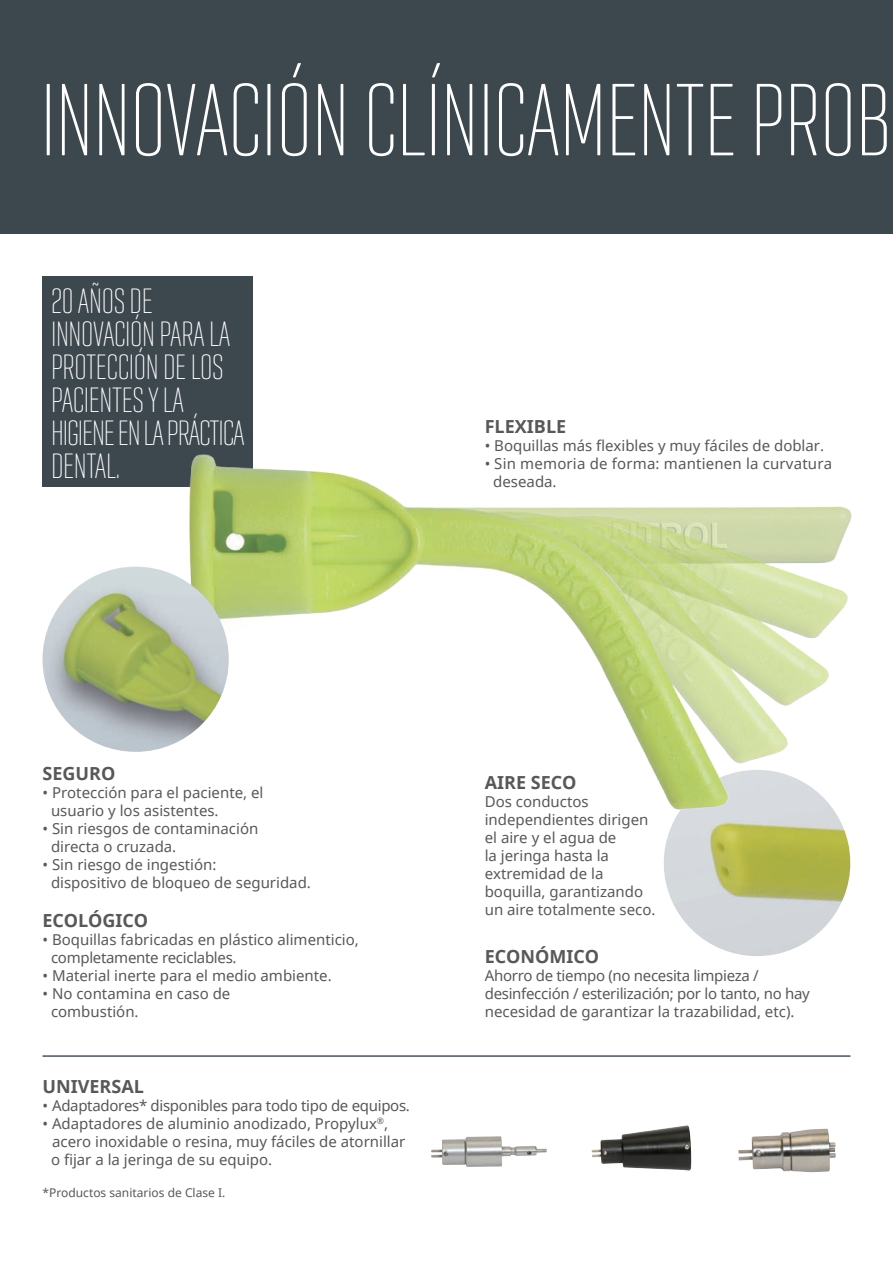
<style>
.page{position:relative;width:893px;height:1263px;background:#fff}
.page>*{position:absolute;margin:0;border:0;box-sizing:border-box;transform-origin:0 0}
.t1{font:200 105px "Geogrotesque X Comp";letter-spacing:-.005em;color:#fff}
.t2{font:200 36px "Geogrotesque X Comp";letter-spacing:-.01em;color:#fff}
.t3{font:200 36px/33px "Geogrotesque X Comp";letter-spacing:-.03em;color:#fff}
.t4{font:700 18px "Noto Sans";color:#57585a}
.t5{font:15px/18px "Noto Sans";color:#57585a}
.t6{font:15px/18px "Noto Sans";letter-spacing:-.02em;color:#57585a}
.t7{font:12px "Noto Sans";color:#57585a}
</style>
<div class="page">
<img style="left:664px;top:830px;width:187px;height:126px">
<div style="left:0;top:0;width:893px;height:234px;background:#3d474e"></div>
<div style="left:43px;top:276px;width:210px;height:211px;background:#3d474e"></div>
<img style="left:189px;top:454px;width:663px;height:376px">
<img style="left:431px;top:1136px;width:116px;height:31px">
<img style="left:591px;top:1125px;width:100px;height:46px">
<img style="left:738px;top:1128px;width:98px;height:44px">
<hr style="left:43px;top:1055px;width:807px;height:2px;background:#465463">
<img style="left:43px;top:567px;width:186px;height:185px">
<p class="t1" style="left:40px;top:54px;width:852px">INNOVACIÓN CLÍNICAMENTE PROB</p>
<p class="t2" style="left:51px;top:278px;width:103px">20 AÑOS DE</p>
<p class="t2" style="left:51px;top:311px;width:181px">INNOVACIÓN PARA LA</p>
<p class="t2" style="left:51px;top:344px;width:174px">PROTECCIÓN DE LOS</p>
<p class="t3" style="left:51px;top:382px;width:195px">PACIENTES Y LA<br>HIGIENE EN LA PRÁCTICA<br>DENTAL.</p>
<p class="t4" style="left:485px;top:414px;width:83px">FLEXIBLE</p>
<p class="t5" style="left:485px;top:436px;width:341px">• Boquillas más flexibles y muy fáciles de doblar.</p>
<p class="t5" style="left:485px;top:454px;width:349px">• Sin memoria de forma: mantienen la curvatura</p>
<p class="t5" style="left:493px;top:472px;width:65px">deseada.</p>
<p class="t4" style="left:43px;top:761px;width:74px">SEGURO</p>
<p class="t5" style="left:43px;top:783px;width:222px">• Protección para el paciente, el</p>
<p class="t5" style="left:51px;top:801px;width:169px">usuario y los asistentes.</p>
<p class="t5" style="left:43px;top:819px;width:217px">• Sin riesgos de contaminación</p>
<p class="t5" style="left:51px;top:837px;width:127px">directa o cruzada.</p>
<p class="t5" style="left:43px;top:855px;width:175px">• Sin riesgo de ingestión:</p>
<p class="t5" style="left:51px;top:873px;width:261px">dispositivo de bloqueo de seguridad.</p>
<p class="t4" style="left:43px;top:907px;width:107px">ECOLÓGICO</p>
<p class="t5" style="left:43px;top:930px;width:318px">• Boquillas fabricadas en plástico alimenticio,</p>
<p class="t6" style="left:51px;top:948px;width:187px">completamente reciclables.</p>
<p class="t5" style="left:43px;top:966px;width:291px">• Material inerte para el medio ambiente.</p>
<p class="t5" style="left:43px;top:984px;width:189px">• No contamina en caso de</p>
<p class="t5" style="left:51px;top:1002px;width:89px">combustión.</p>
<p class="t4" style="left:43px;top:1074px;width:103px">UNIVERSAL</p>
<p class="t6" style="left:43px;top:1096px;width:369px">• Adaptadores* disponibles para todo tipo de equipos.</p>
<p class="t5" style="left:52px;top:1114px;width:355px;text-indent:-10px">• Adaptadores de aluminio anodizado, Propylux<sup>®</sup>, acero inoxidable o resina, muy fáciles de atornillar</p>
<p class="t5" style="left:51px;top:1150px;width:223px">o fijar a la jeringa de su equipo.</p>
<p class="t7" style="left:43px;top:1185px;width:184px">*Productos sanitarios de Clase I.</p>
<p class="t4" style="left:485px;top:770px;width:93px">AIRE SECO</p>
<p class="t5" style="left:485px;top:792px;width:172px">Dos conductos independientes dirigen el aire y el agua de<br>la jeringa hasta la extremidad de la boquilla, garantizando un aire totalmente seco.</p>
<p class="t4" style="left:485px;top:943px;width:116px">ECONÓMICO</p>
<p class="t6" style="left:485px;top:966px;width:276px">Ahorro de tiempo (no necesita limpieza /</p>
<p class="t6" style="left:485px;top:984px;width:327px">desinfección / esterilización; por lo tanto, no hay necesidad de garantizar la trazabilidad, etc).</p>
</div>
